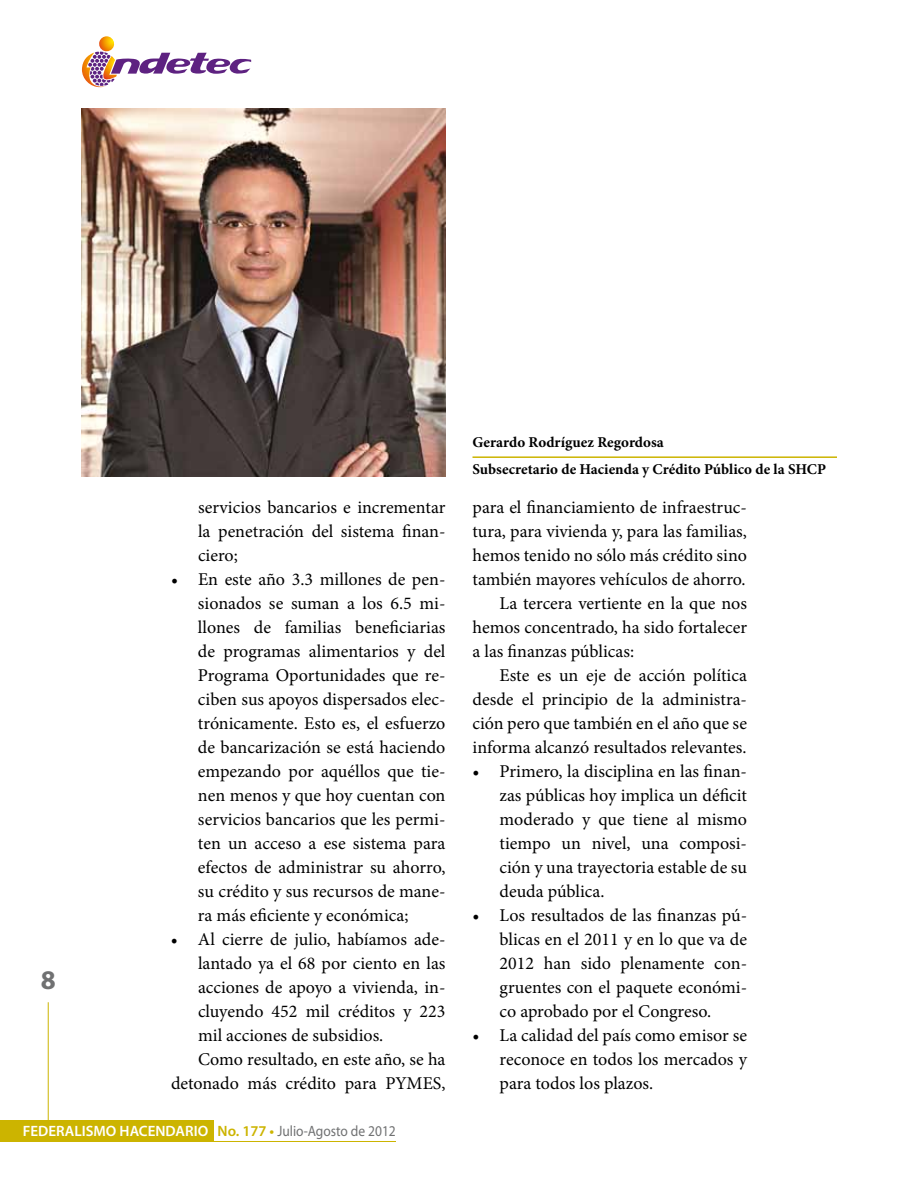
<style>
.page{position:relative;width:918px;height:1188px;background:#fff}
.page>*{position:absolute;margin:0;border:0;box-sizing:border-box;transform-origin:0 0}
.t1{font:700 27px "Myriad Pro";color:#707172}
.t2{font:18px/24px "Minion Pro";color:#000;text-align:justify}
.t3{font:700 15px/27px "Minion Pro";color:#000}
.t4{font:600 15px "Myriad Pro";color:#fff}
.s1{color:#ccb400}
.s2{font-weight:400;color:#707172}
</style>
<div class="page">
<div style="left:0;top:1121px;width:213px;height:21px;background:#ccb400"></div>
<hr style="left:0;top:1141px;width:396px;height:1px;background:#ccb400">
<hr style="left:48px;top:1002px;width:1px;height:119px;background:#ccb400">
<svg style="left:82px;top:36px;width:169px;height:52px"></svg>
<img style="left:81px;top:108px;width:365px;height:369px">
<hr style="left:472px;top:456px;width:365px;height:2px;background:#ccb400">
<h1 class="t1" style="left:41px;top:963px;width:16px">8</h1>
<p class="t2" style="left:198px;top:496px;width:249px">servicios bancarios e incrementar la penetración del sistema finan&shy;ciero;</p>
<p class="t2" style="left:198px;top:568px;width:249px;text-indent:-27px">• En este año 3.3 millones de pen&shy;sionados se suman a los 6.5 mi&shy;llones de familias beneficiarias de programas alimentarios y del Programa Oportunidades que re&shy;ciben sus apoyos dispersados elec&shy;trónicamente. Esto es, el esfuerzo de bancarización se está haciendo empezando por aquéllos que tie&shy;nen menos y que hoy cuentan con servicios bancarios que les permi&shy;ten un acceso a ese sistema para efectos de administrar su ahorro, su crédito y sus recursos de mane&shy;ra más eficiente y económica;</p>
<p class="t2" style="left:171px;top:928px;width:276px">• Al cierre de julio, habíamos ade-</p>
<p class="t2" style="left:198px;top:952px;width:249px">lantado ya el 68 por ciento en las</p>
<p class="t2" style="left:198px;top:976px;width:249px">acciones de apoyo a vivienda, in-</p>
<p class="t2" style="left:198px;top:1000px;width:249px">cluyendo 452 mil créditos y 223</p>
<p class="t2" style="left:198px;top:1024px;width:187px">mil acciones de subsidios.</p>
<p class="t2" style="left:198px;top:1048px;width:249px">Como resultado, en este año, se ha</p>
<p class="t2" style="left:171px;top:1072px;width:276px">detonado más crédito para PYMES,</p>
<p class="t4" style="left:23px;top:1122px;width:374px">FEDERALISMO HACENDARIO <span class="s1">No. 177 •</span> <span class="s2">Julio-Agosto de 2012</span></p>
<p class="t3" style="left:472px;top:428px;width:355px">Gerardo Rodríguez Regordosa<br>Subsecretario de Hacienda y Crédito Público de la SHCP</p>
<p class="t2" style="left:473px;top:496px;width:276px">para el financiamiento de infraestruc-</p>
<p class="t2" style="left:473px;top:520px;width:276px">tura, para vivienda y, para las familias,</p>
<p class="t2" style="left:473px;top:544px;width:276px">hemos tenido no sólo más crédito sino</p>
<p class="t2" style="left:473px;top:568px;width:275px">también mayores vehículos de ahorro.</p>
<p class="t2" style="left:500px;top:592px;width:249px">La tercera vertiente en la que nos</p>
<p class="t2" style="left:473px;top:616px;width:276px">hemos concentrado, ha sido fortalecer</p>
<p class="t2" style="left:473px;top:640px;width:163px">a las finanzas públicas:</p>
<p class="t2" style="left:500px;top:664px;width:249px">Este es un eje de acción política</p>
<p class="t2" style="left:473px;top:688px;width:276px">desde el principio de la administra-</p>
<p class="t2" style="left:473px;top:712px;width:276px">ción pero que también en el año que se</p>
<p class="t2" style="left:473px;top:736px;width:276px">informa alcanzó resultados relevantes.</p>
<p class="t2" style="left:500px;top:760px;width:249px;text-indent:-27px">• Primero, la disciplina en las finan&shy;zas públicas hoy implica un déficit moderado y que tiene al mismo tiempo un nivel, una composi&shy;ción y una trayectoria estable de su deuda pública.</p>
<p class="t2" style="left:500px;top:904px;width:249px;text-indent:-27px">• Los resultados de las finanzas pú&shy;blicas en el 2011 y en lo que va de 2012 han sido plenamente con&shy;gruentes con el paquete económi&shy;co aprobado por el Congreso.</p>
<p class="t2" style="left:500px;top:1024px;width:249px;text-indent:-27px">• La calidad del país como emisor se reconoce en todos los mercados y para todos los plazos.</p>
</div>
